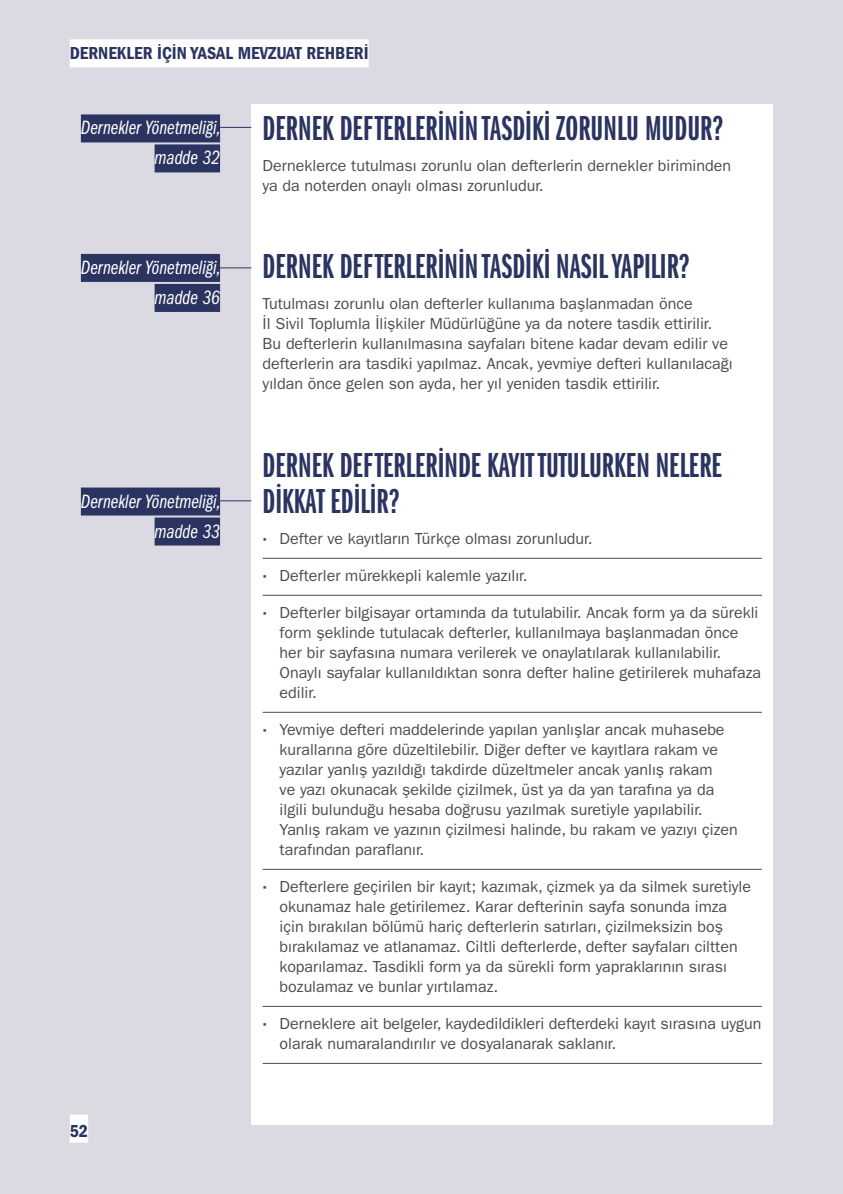
<style>
.page{position:relative;width:843px;height:1194px;background:#fff}
.page>*{position:absolute;margin:0;border:0;box-sizing:border-box;transform-origin:0 0}
.t1{font:36px/36px "ITC Franklin Gothic Std Dm X Cp";color:#2b3360}
.t2{font:20px/30px "ITC Franklin Gothic Std Bk Cp It";color:#fff;text-align:right}
.t3{font:18px "ITC Franklin Gothic Std Dm Cd";color:#2b3360}
.t4{font:16px/20px "ITC Franklin Gothic Std";color:#4b4c4d}
.s1{font-weight:600}
</style>
<div class="page">
<hr style="left:841px;top:0;width:1px;height:1194px;background:#dbdae3">
<div style="left:0;top:0;width:841px;height:1194px;background:#dbdae3"></div>
<div style="left:251px;top:104px;width:522px;height:1020px;background:#fff"></div>
<div style="left:70px;top:39px;width:298px;height:28px;background:#fff"></div>
<div style="left:70px;top:1115px;width:18px;height:28px;background:#fff"></div>
<hr style="left:262px;top:558px;width:499px;height:1px;background:#4b4c4d">
<hr style="left:262px;top:595px;width:499px;height:1px;background:#4b4c4d">
<hr style="left:262px;top:712px;width:499px;height:1px;background:#4b4c4d">
<hr style="left:262px;top:869px;width:499px;height:1px;background:#4b4c4d">
<hr style="left:262px;top:1006px;width:499px;height:1px;background:#4b4c4d">
<hr style="left:262px;top:1063px;width:499px;height:1px;background:#4b4c4d">
<div style="left:81px;top:114px;width:139px;height:28px;background:#2b3360"></div>
<div style="left:154px;top:144px;width:66px;height:28px;background:#2b3360"></div>
<div style="left:81px;top:254px;width:139px;height:28px;background:#2b3360"></div>
<div style="left:154px;top:284px;width:66px;height:28px;background:#2b3360"></div>
<div style="left:81px;top:487px;width:139px;height:28px;background:#2b3360"></div>
<div style="left:154px;top:517px;width:66px;height:28px;background:#2b3360"></div>
<hr style="left:220px;top:127px;width:31px;height:1px;background:#2b3360">
<hr style="left:220px;top:267px;width:31px;height:1px;background:#2b3360">
<hr style="left:220px;top:500px;width:31px;height:1px;background:#2b3360">
<p class="t3" style="left:70px;top:43px;width:300px">DERNEKLER İÇİN YASAL MEVZUAT REHBERİ</p>
<p class="t2" style="left:81px;top:113px;width:142px">Dernekler Yönetmeliği, madde 32</p>
<p class="t2" style="left:81px;top:253px;width:142px">Dernekler Yönetmeliği, madde 36</p>
<p class="t2" style="left:81px;top:486px;width:142px">Dernekler Yönetmeliği, madde 33</p>
<p class="t3" style="left:70px;top:1120px;width:20px">52</p>
<h1 class="t1" style="left:262px;top:111px;width:462px">DERNEK DEFTERLERININ TASDIKI ZORUNLU MUDUR?</h1>
<p class="t4" style="left:262px;top:156px;width:469px">Derneklerce tutulması zorunlu olan defterlerin dernekler biriminden ya da noterden onaylı olması zorunludur.</p>
<h1 class="t1" style="left:262px;top:249px;width:429px">DERNEK DEFTERLERININ TASDIKI NASIL YAPILIR?</h1>
<p class="t4" style="left:262px;top:294px;width:471px">Tutulması zorunlu olan defterler kullanıma başlanmadan önce<br>İl Sivil Toplumla İlişkiler Müdürlüğüne ya da notere tasdik ettirilir.<br>Bu defterlerin kullanılmasına sayfaları bitene kadar devam edilir ve defterlerin ara tasdiki yapılmaz. Ancak, yevmiye defteri kullanılacağı yıldan önce gelen son ayda, her yıl yeniden tasdik ettirilir.</p>
<h1 class="t1" style="left:262px;top:447px;width:461px">DERNEK DEFTERLERINDE KAYIT TUTULURKEN NELERE<br>DIKKAT EDILIR?</h1>
<p class="t4" style="left:262px;top:528px;width:331px"><span class="s1">∙</span> Defter ve kayıtların Türkçe olması zorunludur.</p>
<p class="t4" style="left:262px;top:565px;width:266px"><span class="s1">∙</span> Defterler mürekkepli kalemle yazılır.</p>
<p class="t4" style="left:279px;top:603px;width:483px;text-indent:-17px"><span class="s1">∙</span> Defterler bilgisayar ortamında da tutulabilir. Ancak form ya da sürekli form şeklinde tutulacak defterler, kullanılmaya başlanmadan önce her bir sayfasına numara verilerek ve onaylatılarak kullanılabilir.<br>Onaylı sayfalar kullanıldıktan sonra defter haline getirilerek muhafaza edilir.</p>
<p class="t4" style="left:279px;top:720px;width:459px;text-indent:-17px"><span class="s1">∙</span> Yevmiye defteri maddelerinde yapılan yanlışlar ancak muhasebe kurallarına göre düzeltilebilir. Diğer defter ve kayıtlara rakam ve yazılar yanlış yazıldığı takdirde düzeltmeler ancak yanlış rakam<br>ve yazı okunacak şekilde çizilmek, üst ya da yan tarafına ya da ilgili bulunduğu hesaba doğrusu yazılmak suretiyle yapılabilir.<br>Yanlış rakam ve yazının çizilmesi halinde, bu rakam ve yazıyı çizen tarafından paraflanır.</p>
<p class="t4" style="left:279px;top:877px;width:473px;text-indent:-17px"><span class="s1">∙</span> Defterlere geçirilen bir kayıt; kazımak, çizmek ya da silmek suretiyle okunamaz hale getirilemez. Karar defterinin sayfa sonunda imza için bırakılan bölümü hariç defterlerin satırları, çizilmeksizin boş bırakılamaz ve atlanamaz. Ciltli defterlerde, defter sayfaları ciltten koparılamaz. Tasdikli form ya da sürekli form yapraklarının sırası bozulamaz ve bunlar yırtılamaz.</p>
<p class="t4" style="left:279px;top:1014px;width:483px;text-indent:-17px"><span class="s1">∙</span> Derneklere ait belgeler, kaydedildikleri defterdeki kayıt sırasına uygun olarak numaralandırılır ve dosyalanarak saklanır.</p>
</div>
